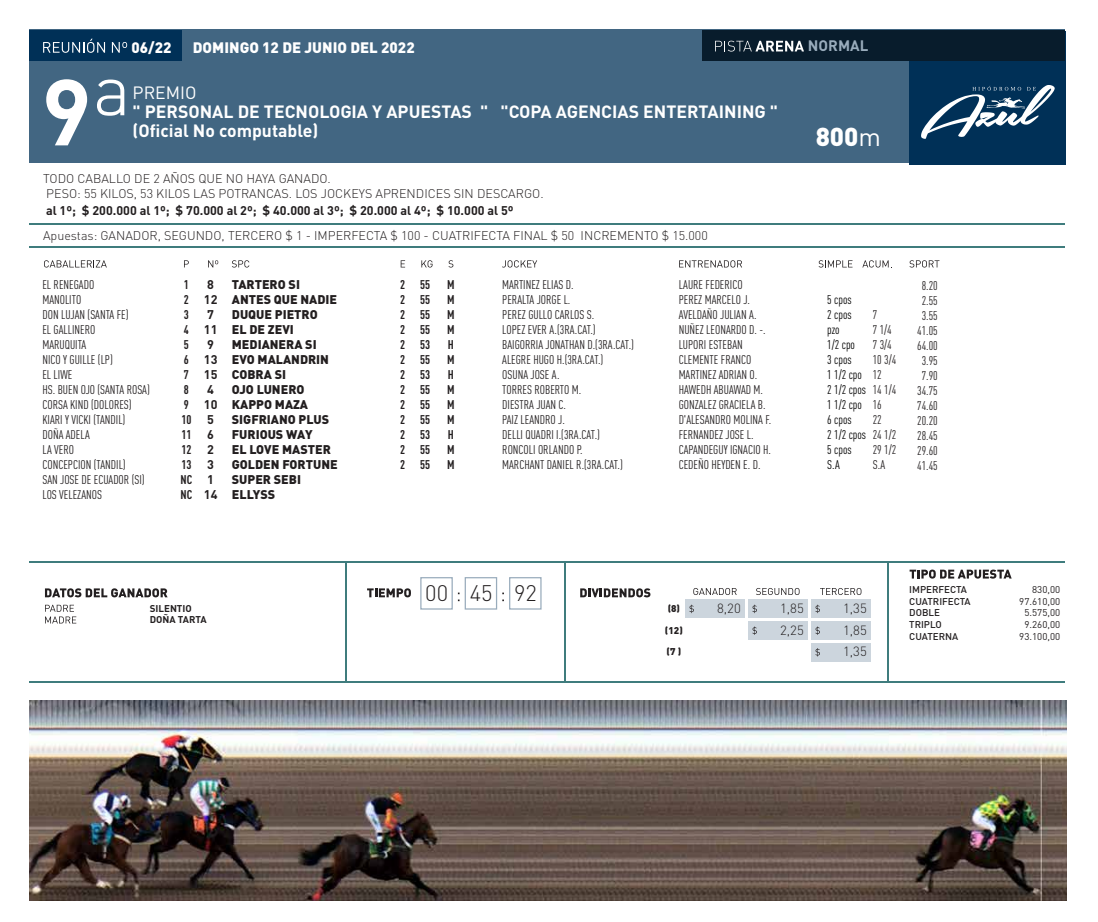
<style>
.page{position:relative;width:1098px;height:922px;background:#fff}
.page>*{position:absolute;margin:0;border:0;box-sizing:border-box;transform-origin:0 0}
.t1{font:700 92px "DIN Pro";color:#fff}
.t2{font:900 25.62px "DIN Pro";color:#fff}
.t3{font:300 22.25px "DIN Pro";color:#231f20}
.t4{font:700 17.62px/18.8px "DIN Pro";color:#fff}
.t5{font:17.62px "DIN Pro";color:#fff}
.t6{font:900 15px "DIN Pro";color:#fff}
.t7{font:700 15px "DIN Pro";color:#99acbc}
.t8{font:300 13.25px "DIN Pro";color:#231f20}
.t9{font:12.5px/15px "FFDIN Pro Cond";color:#231f20}
.t10{font:300 12.5px/15px "DIN Pro";color:#231f20}
.t11{font:900 12.5px/15px "DIN Pro";color:#231f20}
.t12{font:700 12.5px/15px "DIN Pro";color:#231f20}
.t13{font:700 12.5px/15px "FFDIN Pro Cond";color:#231f20;text-align:justify}
.t14{font:12.5px/15px "FFDIN Pro Cond";color:#000}
.t15{font:500 9.75px/11.8px "DIN Pro";color:#231f20}
.t16{font:9.75px/11.8px "DIN Pro";color:#231f20;text-align:right}
.t17{font:700 9.75px/11.8px "DIN Pro";color:#231f20}
.t18{font:900 9.75px "DIN Pro";color:#231f20}
.s1{font-weight:400}
</style>
<div class="page">
<div style="left:29px;top:29px;width:1036px;height:134px;background:#426682"></div>
<div style="left:909px;top:31px;width:156px;height:133px;background:#003057"></div>
<div style="left:29px;top:31px;width:154px;height:30px;background:#003057"></div>
<div style="left:702px;top:31px;width:363px;height:30px;background:#081c2c"></div>
<hr style="left:29px;top:561px;width:1036px;height:1px;background:#3f7c7d">
<hr style="left:29px;top:680px;width:1036px;height:2px;background:#3f7c7d">
<hr style="left:564px;top:561px;width:1px;height:121px;background:#3f7c7d">
<hr style="left:345px;top:561px;width:1px;height:121px;background:#3f7c7d">
<hr style="left:887px;top:561px;width:1px;height:121px;background:#3f7c7d">
<div style="left:420px;top:577px;width:33px;height:32px;border:1px solid #99acbc"></div>
<div style="left:464px;top:577px;width:33px;height:32px;border:1px solid #99acbc"></div>
<div style="left:509px;top:577px;width:32px;height:32px;border:1px solid #99acbc"></div>
<hr style="left:29px;top:224px;width:1036px;height:1px;background:#3f7c7d">
<hr style="left:29px;top:247px;width:1036px;height:1px;background:#3f7c7d">
<svg style="left:43px;top:39px;width:62px;height:14px"></svg>
<svg style="left:112px;top:42px;width:15px;height:11px"></svg>
<svg style="left:715px;top:41px;width:89px;height:11px"></svg>
<svg style="left:97px;top:79px;width:27px;height:37px"></svg>
<svg style="left:44px;top:260px;width:63px;height:7px"></svg>
<svg style="left:232px;top:260px;width:17px;height:7px"></svg>
<svg style="left:502px;top:260px;width:35px;height:7px"></svg>
<svg style="left:679px;top:260px;width:63px;height:7px"></svg>
<svg style="left:818px;top:260px;width:34px;height:7px"></svg>
<svg style="left:909px;top:260px;width:30px;height:7px"></svg>
<svg style="left:862px;top:260px;width:27px;height:7px"></svg>
<svg style="left:184px;top:260px;width:5px;height:7px"></svg>
<svg style="left:401px;top:260px;width:4px;height:7px"></svg>
<svg style="left:421px;top:260px;width:11px;height:7px"></svg>
<svg style="left:448px;top:260px;width:5px;height:7px"></svg>
<svg style="left:208px;top:260px;width:10px;height:7px"></svg>
<svg style="left:367px;top:588px;width:44px;height:9px"></svg>
<svg style="left:45px;top:588px;width:123px;height:9px"></svg>
<svg style="left:580px;top:588px;width:70px;height:9px"></svg>
<svg style="left:909px;top:569px;width:102px;height:9px"></svg>
<svg style="left:693px;top:588px;width:43px;height:7px"></svg>
<svg style="left:756px;top:588px;width:43px;height:7px"></svg>
<svg style="left:820px;top:588px;width:41px;height:7px"></svg>
<div style="left:685px;top:599px;width:59px;height:19px;background:#ccd5dd"></div>
<svg style="left:689px;top:604px;width:5px;height:9px"></svg>
<div style="left:748px;top:599px;width:59px;height:19px;background:#ccd5dd"></div>
<svg style="left:752px;top:604px;width:5px;height:9px"></svg>
<div style="left:811px;top:599px;width:59px;height:19px;background:#ccd5dd"></div>
<svg style="left:815px;top:604px;width:5px;height:9px"></svg>
<div style="left:748px;top:621px;width:59px;height:18px;background:#ccd5dd"></div>
<svg style="left:752px;top:626px;width:5px;height:8px"></svg>
<div style="left:811px;top:621px;width:59px;height:18px;background:#ccd5dd"></div>
<svg style="left:815px;top:626px;width:5px;height:8px"></svg>
<div style="left:811px;top:642px;width:59px;height:19px;background:#ccd5dd"></div>
<svg style="left:815px;top:648px;width:5px;height:8px"></svg>
<svg style="left:45px;top:604px;width:31px;height:19px"></svg>
<svg style="left:921px;top:85px;width:133px;height:54px"></svg>
<img style="left:29px;top:700px;width:1037px;height:200px">
<p class="t6" style="left:132px;top:37px;width:41px">06/22</p>
<p class="t6" style="left:193px;top:37px;width:223px">DOMINGO 12 DE JUNIO DEL 2022</p>
<p class="t7" style="left:808px;top:36px;width:62px">NORMAL</p>
<h1 class="t1" style="left:42px;top:49px;width:51px">9</h1>
<h3 class="t5" style="left:133px;top:81px;width:65px">PREMIO</h3>
<h3 class="t4" style="left:133px;top:101px;width:647px">" PERSONAL DE TECNOLOGIA Y APUESTAS " "COPA AGENCIAS ENTERTAINING " (Oficial No computable)</h3>
<p class="t10" style="left:43px;top:171px;width:502px">TODO CABALLO DE 2 AÑOS QUE NO HAYA GANADO.<br>PESO: 55 KILOS, 53 KILOS LAS POTRANCAS. LOS JOCKEYS APRENDICES SIN DESCARGO.</p>
<p class="t12" style="left:46px;top:202px;width:469px">al 1º; $ 200.000 al 1º; $ 70.000 al 2º; $ 40.000 al 3º; $ 20.000 al 4º; $ 10.000 al 5º</p>
<p class="t10" style="left:43px;top:227px;width:666px">Apuestas: GANADOR, SEGUNDO, TERCERO $ 1 - IMPERFECTA $ 100 - CUATRIFECTA FINAL $ 50 INCREMENTO $ 15.000</p>
<p class="t9" style="left:42px;top:276px;width:109px">EL RENEGADO<br>MANOLITO<br>DON LUJAN (SANTA FE)<br>EL GALLINERO<br>MARUQUITA<br>NICO Y GUILLE (LP)<br>EL LIWE<br>HS. BUEN OJO (SANTA ROSA)<br>CORSA KIND (DOLORES)<br>KIARI Y VICKI (TANDIL)<br>DOÑA ADELA<br>LA VERO<br>CONCEPCION (TANDIL)<br>SAN JOSE DE ECUADOR (SI)<br>LOS VELEZANOS</p>
<p class="t13" style="left:180px;top:276px;width:13px;text-align:left">1<br>2<br>3<br>4<br>5<br>6<br>7<br>8<br>9<br>10<br>11<br>12<br>13<br>NC<br>NC</p>
<p class="t12" style="left:204px;top:276px;width:15px">8<br>12<br>7<br>11<br>9<br>13<br>15<br>4<br>10<br>5<br>6<br>2<br>3<br>1<br>14</p>
<p class="t11" style="left:232px;top:276px;width:107px">TARTERO SI<br>ANTES QUE NADIE<br>DUQUE PIETRO<br>EL DE ZEVI<br>MEDIANERA SI<br>EVO MALANDRIN<br>COBRA SI<br>OJO LUNERO<br>KAPPO MAZA<br>SIGFRIANO PLUS<br>FURIOUS WAY<br>EL LOVE MASTER<br>GOLDEN FORTUNE<br>SUPER SEBI<br>ELLYSS</p>
<p class="t13" style="left:400px;top:276px;width:7px">2<br>2<br>2<br>2<br>2<br>2<br>2<br>2<br>2<br>2<br>2<br>2<br>2</p>
<p class="t13" style="left:420px;top:276px;width:12px">55<br>55<br>55<br>55<br>53<br>55<br>53<br>55<br>55<br>55<br>53<br>55<br>55</p>
<p class="t13" style="left:447px;top:276px;width:9px">M M M M H M H M M M H M M</p>
<p class="t9" style="left:502px;top:276px;width:133px">MARTINEZ ELIAS D.<br>PERALTA JORGE L.<br>PEREZ GULLO CARLOS S.<br>LOPEZ EVER A.(3RA.CAT.)<br>BAIGORRIA JONATHAN D.(3RA.CAT.)<br>ALEGRE HUGO H.(3RA.CAT.)<br>OSUNA JOSE A.<br>TORRES ROBERTO M.<br>DIESTRA JUAN C.<br>PAIZ LEANDRO J.<br>DELLI QUADRI I.(3RA.CAT.)<br>RONCOLI ORLANDO P.<br>MARCHANT DANIEL R.(3RA.CAT.)</p>
<p class="t9" style="left:678px;top:276px;width:94px">LAURE FEDERICO<br>PEREZ MARCELO J.<br>AVELDAÑO JULIAN A.<br>NUÑEZ LEONARDO D. -.<br>LUPORI ESTEBAN<br>CLEMENTE FRANCO<br>MARTINEZ ADRIAN O.<br>HAWEDH ABUAWAD M.<br>GONZALEZ GRACIELA B.<br>D'ALESANDRO MOLINA F.<br>FERNANDEZ JOSE L.<br>CAPANDEGUY IGNACIO H.<br>CEDEÑO HEYDEN E. D.</p>
<h2 class="t2" style="left:815px;top:119px;width:67px">800<span class="s1">m</span></h2>
<p class="t14" style="left:827px;top:291px;width:40px">5 cpos<br>2 cpos pzo<br>1/2 cpo<br>3 cpos<br>1 1/2 cpo<br>2 1/2 cpos<br>1 1/2 cpo<br>6 cpos<br>2 1/2 cpos<br>5 cpos<br>S.A</p>
<p class="t9" style="left:872px;top:306px;width:25px">7<br>7 1/4<br>7 3/4<br>10 3/4<br>12<br>14 1/4<br>16<br>22<br>24 1/2<br>29 1/2<br>S.A</p>
<p class="t9" style="left:917px;top:276px;width:22px;text-align:center">8.20<br>2.55<br>3.55<br>41.05<br>64.00<br>3.95<br>7.90<br>34.75<br>74.60<br>20.20<br>28.45<br>29.60<br>41.45</p>
<p class="t17" style="left:150px;top:601px;width:58px">SILENTIO<br>DOÑA TARTA</p>
<h3 class="t3" style="left:425px;top:578px;width:113px">00 45 92</h3>
<p class="t18" style="left:667px;top:601px;width:14px">(8)</p>
<p class="t8" style="left:717px;top:599px;width:25px">8,20</p>
<p class="t8" style="left:780px;top:599px;width:25px">1,85</p>
<p class="t8" style="left:843px;top:599px;width:25px">1,35</p>
<p class="t18" style="left:665px;top:623px;width:19px">(12)</p>
<p class="t8" style="left:780px;top:621px;width:25px">2,25</p>
<p class="t8" style="left:843px;top:621px;width:25px">1,85</p>
<p class="t18" style="left:666px;top:645px;width:16px">(7 )</p>
<p class="t8" style="left:843px;top:642px;width:25px">1,35</p>
<p class="t15" style="left:909px;top:583px;width:63px">IMPERFECTA<br>CUATRIFECTA<br>DOBLE<br>TRIPLO<br>CUATERNA</p>
<p class="t16" style="left:1019px;top:583px;width:42px">830,00<br>97.610,00<br>5.575,00<br>9.260,00<br>93.100,00</p>
</div>
